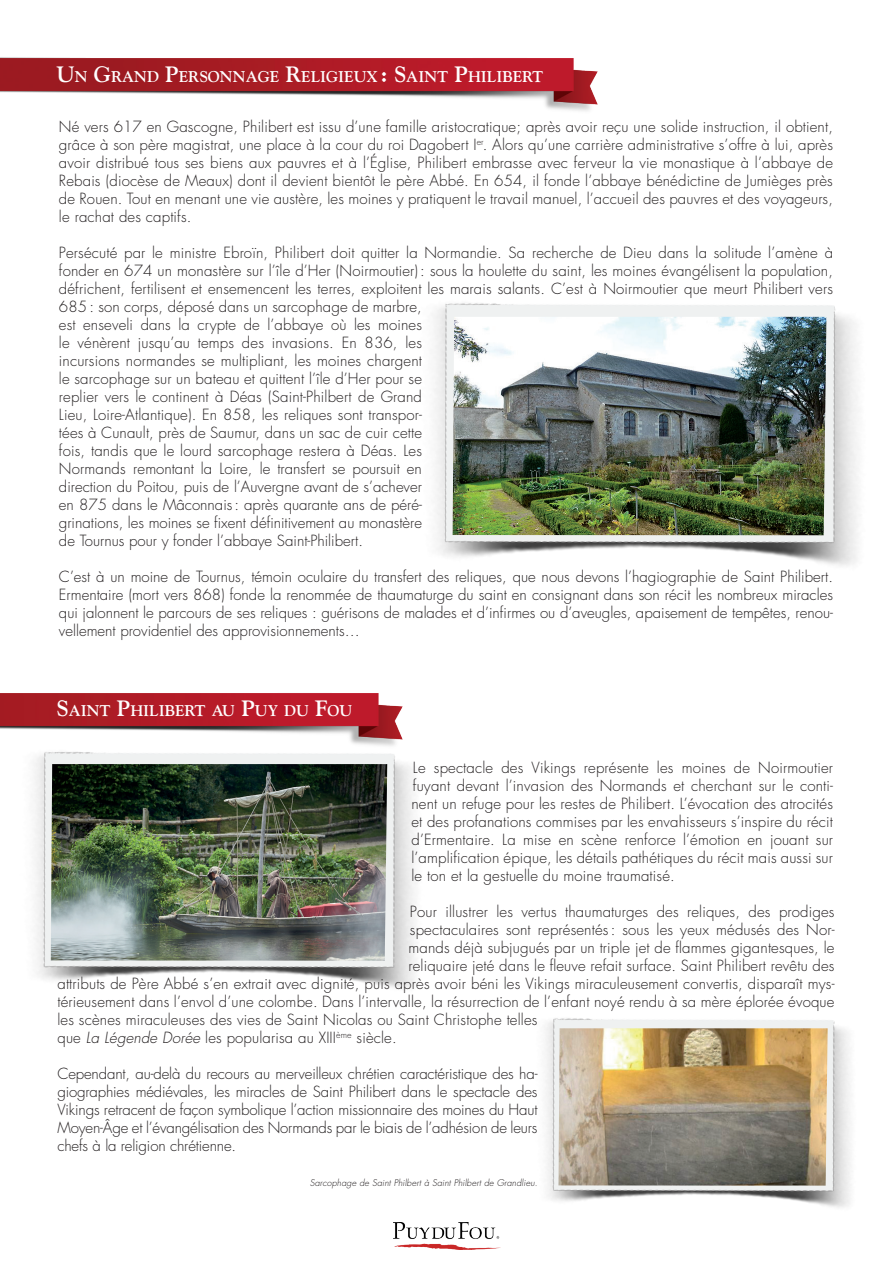
<style>
.page{position:relative;width:893px;height:1263px;background:#fff}
.page>*{position:absolute;margin:0;border:0;box-sizing:border-box;transform-origin:0 0}
.t1{font:700 15.45px "Goudy";color:#fff}
.t2{font:300 15px/18px "Futura Std";letter-spacing:.01em;color:#231f20;text-align:justify}
.t3{font:italic 300 9px "Futura";letter-spacing:.01em;color:#231f20}
.s1{font-size:22.05px}
.s2{font-family:"Futura";font-style:italic}
</style>
<div class="page">
<img style="left:393px;top:1222px;width:107px;height:27px">
<img style="left:0;top:57px;width:598px;height:54px">
<img style="left:434px;top:303px;width:425px;height:263px">
<img style="left:453px;top:317px;width:373px;height:218px">
<img style="left:0;top:693px;width:416px;height:296px">
<img style="left:51px;top:764px;width:336px;height:197px">
<img style="left:500px;top:1018px;width:351px;height:230px">
<img style="left:558px;top:1028px;width:270px;height:157px">
<p class="t1" style="left:56px;top:67px;width:488px"><span class="s1">U</span>N <span class="s1">G</span>RAND <span class="s1">P</span>ERSONNAGE <span class="s1">R</span>ELIGIEUX <span class="s1">: S</span>AINT <span class="s1">P</span>HILIBERT</p>
<p class="t2" style="left:59px;top:117px;width:776px">Né vers 617 en Gascogne, Philibert est issu d’une famille aristocratique; après avoir reçu une solide instruction, il obtient, grâce à son père magistrat, une place à la cour du roi Dagobert I<sup>er</sup>. Alors qu’une carrière administrative s’offre à lui, après avoir distribué tous ses biens aux pauvres et à l’Église, Philibert embrasse avec ferveur la vie monastique à l’abbaye de Rebais (diocèse de Meaux) dont il devient bientôt le père Abbé. En 654, il fonde l’abbaye bénédictine de Jumièges près de Rouen. Tout en menant une vie austère, les moines y pratiquent le travail manuel, l’accueil des pauvres et des voyageurs, le rachat des captifs.</p>
<p class="t2" style="left:59px;top:243px;width:776px;text-align:left">Persécuté par le ministre Ebroïn, Philibert doit quitter la Normandie. Sa recherche de Dieu dans la solitude l’amène à fonder en 674 un monastère sur l’île d’Her (Noirmoutier): sous la houlette du saint, les moines évangélisent la population, défrichent, fertilisent et ensemencent les terres, exploitent les marais salants. C’est à Noirmoutier que meurt Philibert vers 685: son corps, déposé dans un sarcophage de marbre,<br>est enseveli dans la crypte de l’abbaye où les moines<br>le vénèrent jusqu’au temps des invasions. En 836, les<br>incursions normandes se multipliant, les moines chargent<br>le sarcophage sur un bateau et quittent l’île d’Her pour se<br>replier vers le continent à Déas (Saint-Philbert de Grand<br>Lieu, Loire-Atlantique). En 858, les reliques sont transpor-<br>tées à Cunault, près de Saumur, dans un sac de cuir cette<br>fois, tandis que le lourd sarcophage restera à Déas. Les<br>Normands remontant la Loire, le transfert se poursuit en<br>direction du Poitou, puis de l’Auvergne avant de s’achever<br>en 875 dans le Mâconnais: après quarante ans de péré-<br>grinations, les moines se fixent définitivement au monastère<br>de Tournus pour y fonder l’abbaye Saint-Philibert.</p>
<p class="t2" style="left:59px;top:567px;width:775px">C’est à un moine de Tournus, témoin oculaire du transfert des reliques, que nous devons l’hagiographie de Saint Philibert.<br>Ermentaire (mort vers 868) fonde la renommée de thaumaturge du saint en consignant dans son récit les nombreux miracles qui jalonnent le parcours de ses reliques : guérisons de malades et d’infirmes ou d’aveugles, apaisement de tempêtes, renou&shy;vellement providentiel des approvisionnements…</p>
<p class="t1" style="left:56px;top:701px;width:297px"><span class="s1">S</span>AINT <span class="s1">P</span>HILIBERT AU <span class="s1">P</span>UY DU <span class="s1">F</span>OU</p>
<p class="t2" style="left:411px;top:759px;width:423px">Le spectacle des Vikings représente les moines de Noirmoutier fuyant devant l’invasion des Normands et cherchant sur le conti&shy;nent un refuge pour les restes de Philibert. L’évocation des atrocités et des profanations commises par les envahisseurs s’inspire du récit d’Ermentaire. La mise en scène renforce l’émotion en jouant sur l’amplification épique, les détails pathétiques du récit mais aussi sur le ton et la gestuelle du moine traumatisé.</p>
<p class="t2" style="left:410px;top:903px;width:426px">Pour illustrer les vertus thaumaturges des reliques, des prodiges</p>
<p class="t2" style="left:410px;top:921px;width:426px">spectaculaires sont représentés: sous les yeux médusés des Nor-</p>
<p class="t2" style="left:408px;top:939px;width:427px">mands déjà subjugués par un triple jet de flammes gigantesques, le</p>
<p class="t2" style="left:408px;top:957px;width:427px">reliquaire jeté dans le fleuve refait surface. Saint Philibert revêtu des</p>
<p class="t2" style="left:57px;top:975px;width:779px">attributs de Père Abbé s’en extrait avec dignité, puis après avoir béni les Vikings miraculeusement convertis, disparaît mys-</p>
<p class="t2" style="left:57px;top:993px;width:778px">térieusement dans l’envol d’une colombe. Dans l’intervalle, la résurrection de l’enfant noyé rendu à sa mère éplorée évoque</p>
<p class="t2" style="left:57px;top:1011px;width:481px">les scènes miraculeuses des vies de Saint Nicolas ou Saint Christophe telles</p>
<p class="t2" style="left:57px;top:1029px;width:341px">que <span class="s2">La Légende Dorée</span> les popularisa au XIII<sup>ème</sup> siècle.</p>
<p class="t2" style="left:57px;top:1065px;width:482px">Cependant, au-delà du recours au merveilleux chrétien caractéristique des ha&shy;giographies médiévales, les miracles de Saint Philibert dans le spectacle des Vikings retracent de façon symbolique l’action missionnaire des moines du Haut Moyen-Âge et l’évangélisation des Normands par le biais de l’adhésion de leurs chefs à la religion chrétienne.</p>
<p class="t3" style="left:310px;top:1177px;width:229px">Sarcophage de Saint Philbert à Saint Philbert de Grandlieu.</p>
</div>
